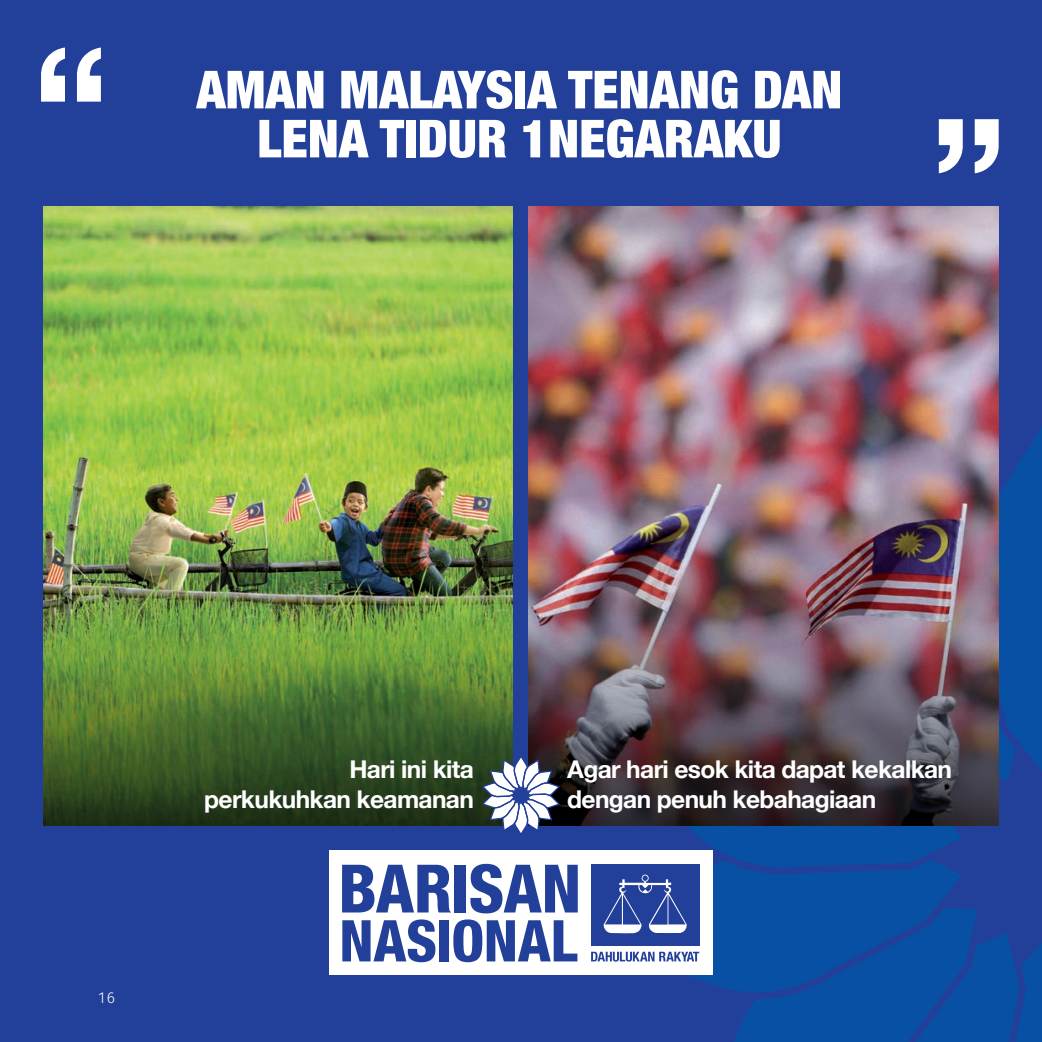
<style>
.page{position:relative;width:1042px;height:1042px;background:#223f99}
.page>*{position:absolute;margin:0;border:0;box-sizing:border-box;transform-origin:0 0}
.Body_Text_-_Numberin{font:900 condensed 52.5px/49px "Helvetica Neue";color:#fff;text-align:center}
.Body_Text_-_Numberin-2{font:700 24.5px/29.4px "Helvetica Neue";letter-spacing:-.025em;color:#fff;text-align:right}
.t1{font:300 15.75px "Fira Sans";color:#fff}
</style>
<div class="page">
<svg style="left:998px;top:423px;width:44px;height:350px"></svg>
<svg style="left:621px;top:825px;width:340px;height:35px;fill:#0850a3"></svg>
<svg style="left:713px;top:860px;width:245px;height:14px;fill:#084fa2"></svg>
<img style="left:43px;top:206px;width:470px;height:307px">
<img style="left:529px;top:206px;width:469px;height:307px">
<img style="left:43px;top:513px;width:470px;height:312px">
<img style="left:529px;top:513px;width:469px;height:312px">
<svg style="left:41px;top:48px;width:60px;height:54px"></svg>
<svg style="left:939px;top:119px;width:60px;height:54px"></svg>
<svg style="left:482px;top:755px;width:78px;height:78px"></svg>
<div style="left:329px;top:851px;width:384px;height:124px;background:#fff"></div>
<div style="left:591px;top:864px;width:108px;height:82px;background:#223f99"></div>
<svg style="left:591px;top:874px;width:451px;height:168px"></svg>
<svg style="left:342px;top:865px;width:109px;height:47px"></svg>
<div style="left:455px;top:865px;width:11px;height:47px;background:#223f99"></div>
<svg style="left:470px;top:864px;width:108px;height:49px"></svg>
<svg style="left:342px;top:919px;width:93px;height:43px"></svg>
<div style="left:439px;top:920px;width:10px;height:41px;background:#223f99"></div>
<svg style="left:453px;top:919px;width:124px;height:43px"></svg>
<p class="Body_Text_-_Numberin" style="left:196px;top:62px;width:647px">AMAN MALAYSIA TENANG DAN<br>LENA TIDUR 1NEGARAKU</p>
<p class="t1" style="left:99px;top:986px;width:18px">16</p>
<p class="Body_Text_-_Numberin-2" style="left:204px;top:755px;width:271px">Hari ini kita perkukuhkan keamanan</p>
<p class="Body_Text_-_Numberin-2" style="left:567px;top:755px;width:386px;text-align:left">Agar hari esok kita dapat kekalkan dengan penuh kebahagiaan</p>
</div>
